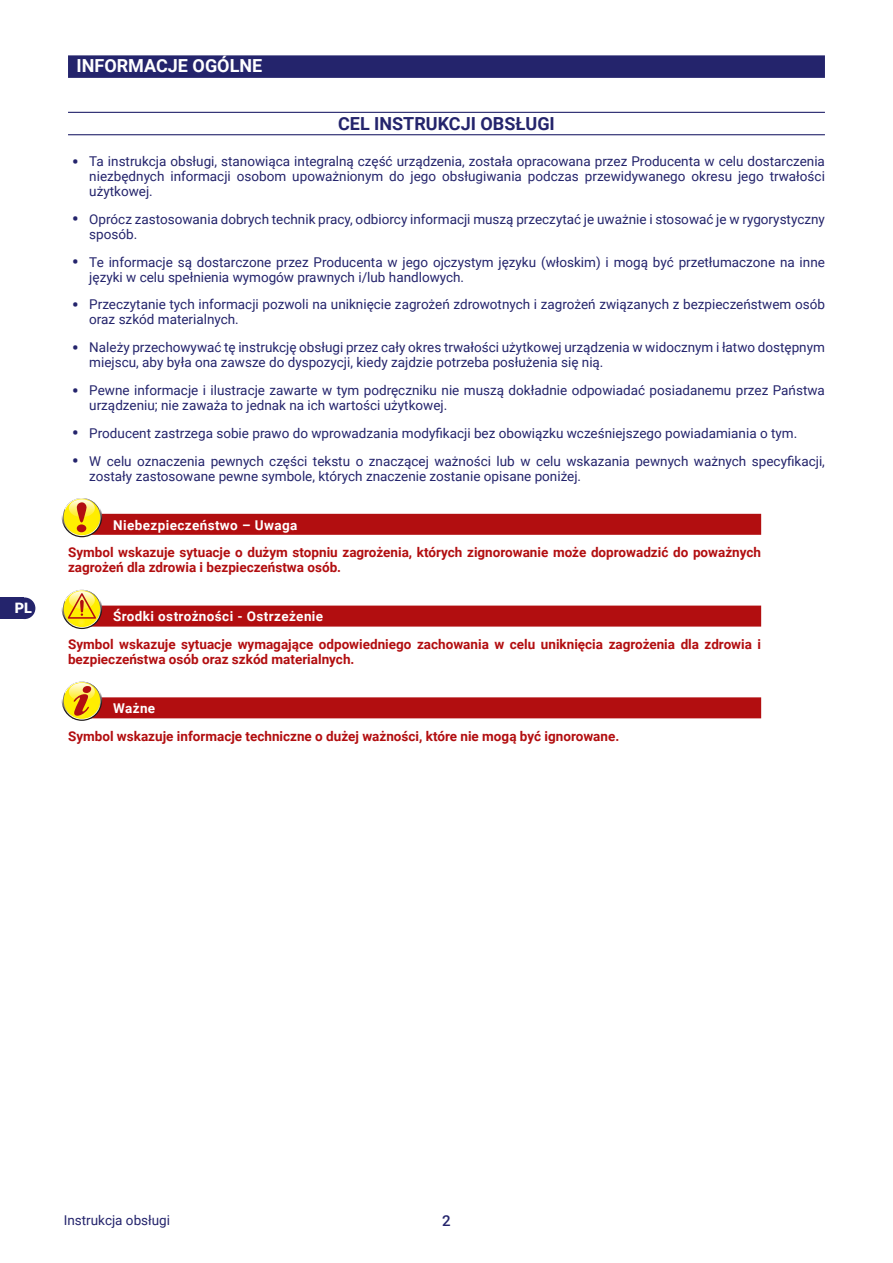
<style>
.page{position:relative;width:893px;height:1263px;background:#fff}
.page>*{position:absolute;margin:0;border:0;box-sizing:border-box;transform-origin:0 0}
.t1{font:700 18px "Roboto";color:#24246c}
.t2{font:700 18px "Roboto";color:#fff}
.t3{font:500 15px "Roboto";color:#24246c}
.t4{font:900 14.4px "Roboto";color:#fff}
.t5{font:13.5px/15px "Roboto";color:#24246c}
.t6{font:700 13.5px/15px "Roboto";color:#b20e10}
.t7{font:700 13.5px "Roboto";letter-spacing:.03em;color:#fff}
.s1{font-weight:700;font-size:18px}
</style>
<div class="page">
<div style="left:0;top:597px;width:24px;height:22px;background:#24246c"></div>
<div style="left:14px;top:597px;width:21px;height:22px;background:#24246c;border-radius:50%"></div>
<div style="left:68px;top:55px;width:757px;height:23px;background:#24246c"></div>
<hr style="left:68px;top:112px;width:757px;height:1px;background:#24246c">
<hr style="left:68px;top:134px;width:757px;height:1px;background:#24246c">
<div style="left:72px;top:514px;width:689px;height:21px;background:#b20e10"></div>
<svg style="left:62px;top:497px;width:40px;height:40px"></svg>
<svg style="left:63px;top:498px;width:38px;height:38px"></svg>
<svg style="left:64px;top:499px;width:36px;height:36px"></svg>
<svg style="left:65px;top:498px;width:34px;height:34px"></svg>
<div style="left:72px;top:606px;width:689px;height:21px;background:#b20e10"></div>
<svg style="left:62px;top:589px;width:40px;height:40px"></svg>
<svg style="left:63px;top:590px;width:38px;height:38px"></svg>
<svg style="left:64px;top:590px;width:36px;height:37px"></svg>
<svg style="left:65px;top:590px;width:34px;height:29px"></svg>
<div style="left:72px;top:697px;width:689px;height:21px;background:#b20e10"></div>
<svg style="left:62px;top:680px;width:40px;height:41px"></svg>
<svg style="left:63px;top:682px;width:38px;height:38px"></svg>
<svg style="left:64px;top:682px;width:36px;height:37px"></svg>
<svg style="left:65px;top:682px;width:34px;height:34px"></svg>
<p class="t4" style="left:15px;top:597px;width:19px">PL</p>
<h1 class="t2" style="left:77px;top:53px;width:187px">INFORMACJE OGÓLNE</h1>
<h1 class="t1" style="left:338px;top:111px;width:218px">CEL INSTRUKCJI OBSŁUGI</h1>
<p class="t5" style="left:89px;top:153px;width:737px;text-align:justify;text-indent:-17px"><span class="s1">•</span> Ta instrukcja obsługi, stanowiąca integralną część urządzenia, została opracowana przez Producenta w celu dostarczenia niezbędnych informacji osobom upoważnionym do jego obsługiwania podczas przewidywanego okresu jego trwałości użytkowej.</p>
<p class="t5" style="left:89px;top:211px;width:737px;text-indent:-17px"><span class="s1">•</span> Oprócz zastosowania dobrych technik pracy, odbiorcy informacji muszą przeczytać je uważnie i stosować je w rygorystyczny sposób.</p>
<p class="t5" style="left:89px;top:254px;width:737px;text-indent:-17px"><span class="s1">•</span> Te informacje są dostarczone przez Producenta w jego ojczystym języku (włoskim) i mogą być przetłumaczone na inne języki w celu spełnienia wymogów prawnych i/lub handlowych.</p>
<p class="t5" style="left:89px;top:297px;width:737px;text-indent:-17px"><span class="s1">•</span> Przeczytanie tych informacji pozwoli na uniknięcie zagrożeń zdrowotnych i zagrożeń związanych z bezpieczeństwem osób oraz szkód materialnych.</p>
<p class="t5" style="left:89px;top:339px;width:737px;text-indent:-17px"><span class="s1">•</span> Należy przechowywać tę instrukcję obsługi przez cały okres trwałości użytkowej urządzenia w widocznym i łatwo dostępnym miejscu, aby była ona zawsze do dyspozycji, kiedy zajdzie potrzeba posłużenia się nią.</p>
<p class="t5" style="left:89px;top:382px;width:737px;text-indent:-17px"><span class="s1">•</span> Pewne informacje i ilustracje zawarte w tym podręczniku nie muszą dokładnie odpowiadać posiadanemu przez Państwa urządzeniu; nie zaważa to jednak na ich wartości użytkowej.</p>
<p class="t5" style="left:72px;top:425px;width:726px"><span class="s1">•</span> Producent zastrzega sobie prawo do wprowadzania modyfikacji bez obowiązku wcześniejszego powiadamiania o tym.</p>
<p class="t5" style="left:89px;top:453px;width:737px;text-indent:-17px"><span class="s1">•</span> W celu oznaczenia pewnych części tekstu o znaczącej ważności lub w celu wskazania pewnych ważnych specyfikacji, zostały zastosowane pewne symbole, których znaczenie zostanie opisane poniżej.</p>
<p class="t7" style="left:113px;top:515px;width:186px">Niebezpieczeństwo – Uwaga</p>
<p class="t6" style="left:68px;top:544px;width:695px">Symbol wskazuje sytuacje o dużym stopniu zagrożenia, których zignorowanie może doprowadzić do poważnych zagrożeń dla zdrowia i bezpieczeństwa osób.</p>
<p class="t7" style="left:113px;top:607px;width:212px">Środki ostrożności - Ostrzeżenie</p>
<p class="t6" style="left:68px;top:636px;width:695px">Symbol wskazuje sytuacje wymagające odpowiedniego zachowania w celu uniknięcia zagrożenia dla zdrowia i bezpieczeństwa osób oraz szkód materialnych.</p>
<p class="t7" style="left:113px;top:699px;width:44px">Ważne</p>
<p class="t6" style="left:68px;top:728px;width:553px">Symbol wskazuje informacje techniczne o dużej ważności, które nie mogą być ignorowane.</p>
<p class="t5" style="left:64px;top:1212px;width:108px">Instrukcja obsługi</p>
<p class="t3" style="left:442px;top:1210px;width:10px">2</p>
</div>
